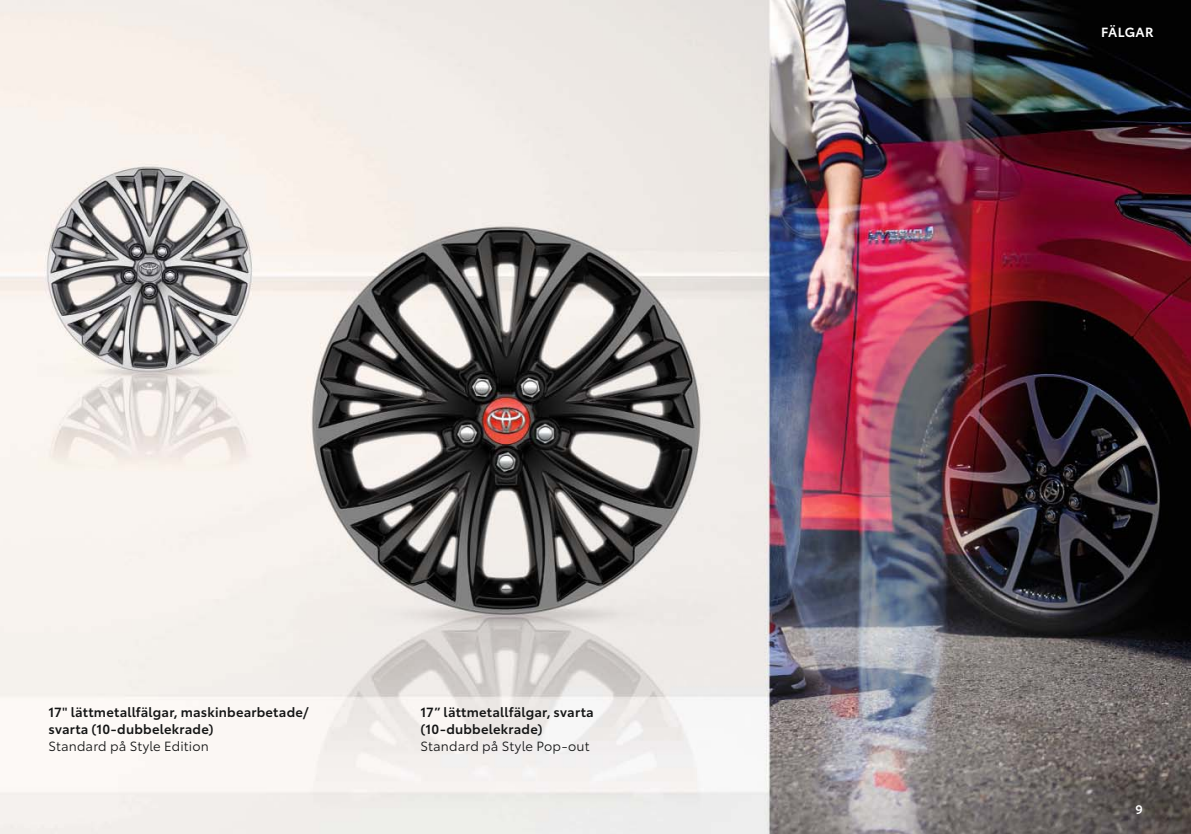
<style>
.page{position:relative;width:1191px;height:834px;background:#fff}
.page>*{position:absolute;margin:0;border:0;box-sizing:border-box;transform-origin:0 0}
.t1{font:600 13.12px/16.6px "Toyota Type";letter-spacing:.015em;color:#151616}
.t2{font:13.12px "Toyota Type";letter-spacing:.01em;color:#151616}
.t3{font:600 13.12px "Toyota Type";letter-spacing:.03em;color:#fff}
.t4{font:600 12.25px "Toyota Type";color:#fff}
</style>
<div class="page">
<img style="left:0;top:0;width:1190px;height:833px">
<p class="t1" style="left:48px;top:705px;width:262px">17" lättmetallfälgar, maskinbearbetade/ svarta (10-dubbelekrade)</p>
<p class="t2" style="left:48px;top:740px;width:162px">Standard på Style Edition</p>
<p class="t1" style="left:420px;top:705px;width:175px">17” lättmetallfälgar, svarta (10-dubbelekrade)</p>
<p class="t2" style="left:420px;top:740px;width:170px">Standard på Style Pop-out</p>
<p class="t3" style="left:1101px;top:27px;width:54px">FÄLGAR</p>
<p class="t4" style="left:1135px;top:804px;width:9px">9</p>
</div>
